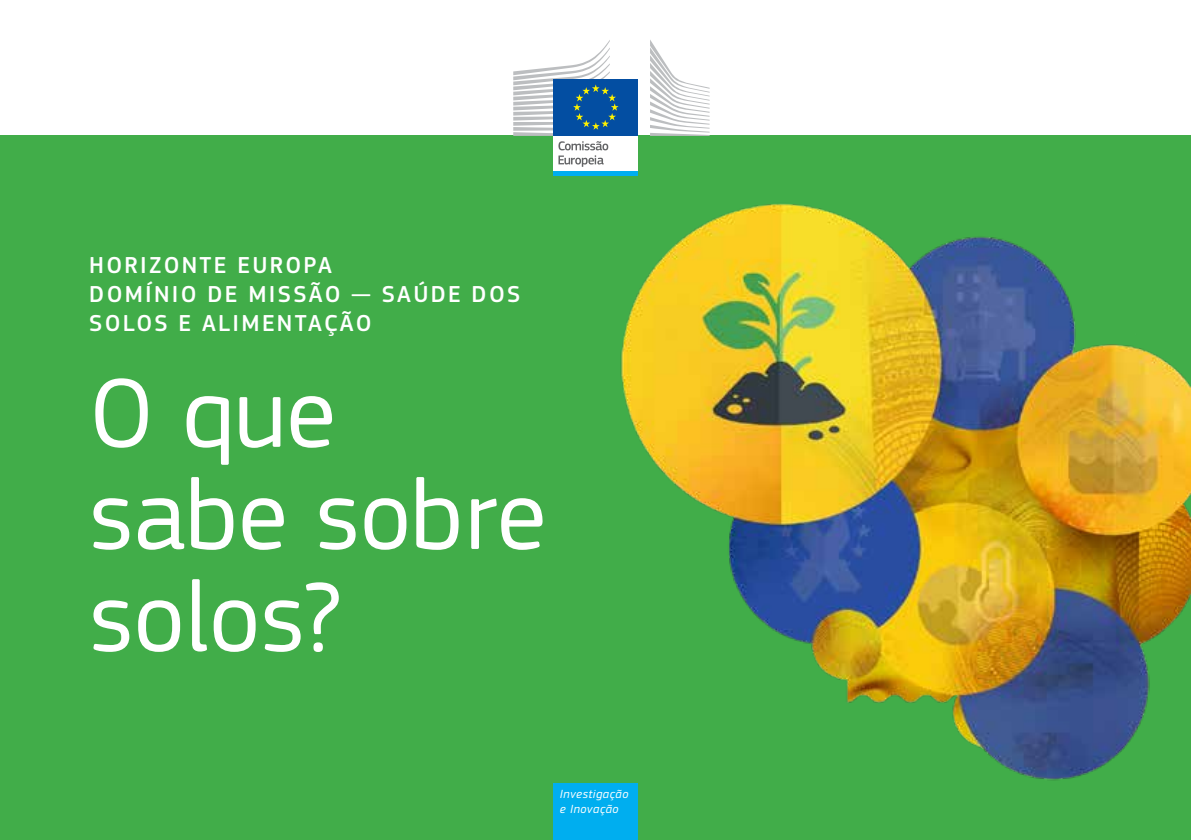
<style>
.page{position:relative;width:1191px;height:840px;background:#fff}
.page>*{position:absolute;margin:0;border:0;box-sizing:border-box;transform-origin:0 0}
.t1{font:102px/102px "EC Square Sans Pro";color:#fff}
.t2{font:500 24px/28.8px "EC Square Sans Pro";letter-spacing:.095em;color:#fff}
.t3{font:italic 12.2px/15px "EC Square Sans Pro";letter-spacing:.04em;color:#fff}
</style>
<div class="page">
<div style="left:0;top:135px;width:1191px;height:704px;background:#41ad49"></div>
<img style="left:620px;top:203px;width:571px;height:578px">
<div style="left:553px;top:134px;width:85px;height:38px;background:#fff"></div>
<div style="left:553px;top:79px;width:85px;height:57px;background:#034ea2"></div>
<hr style="left:553px;top:171px;width:85px;height:4px;background:#00aeef">
<svg style="left:650px;top:40px;width:59px;height:96px"></svg>
<div style="left:553px;top:782px;width:85px;height:57px;background:#00aeef"></div>
<svg style="left:513px;top:40px;width:105px;height:127px"></svg>
<p class="t2" style="left:89px;top:251px;width:433px">HORIZONTE EUROPA<br>DOMÍNIO DE MISSÃO — SAÚDE DOS<br>SOLOS E ALIMENTAÇÃO</p>
<h1 class="t1" style="left:89px;top:362px;width:459px">O que sabe sobre solos?</h1>
<p class="t3" style="left:560px;top:785px;width:70px">Investigação e Inovação</p>
</div>
